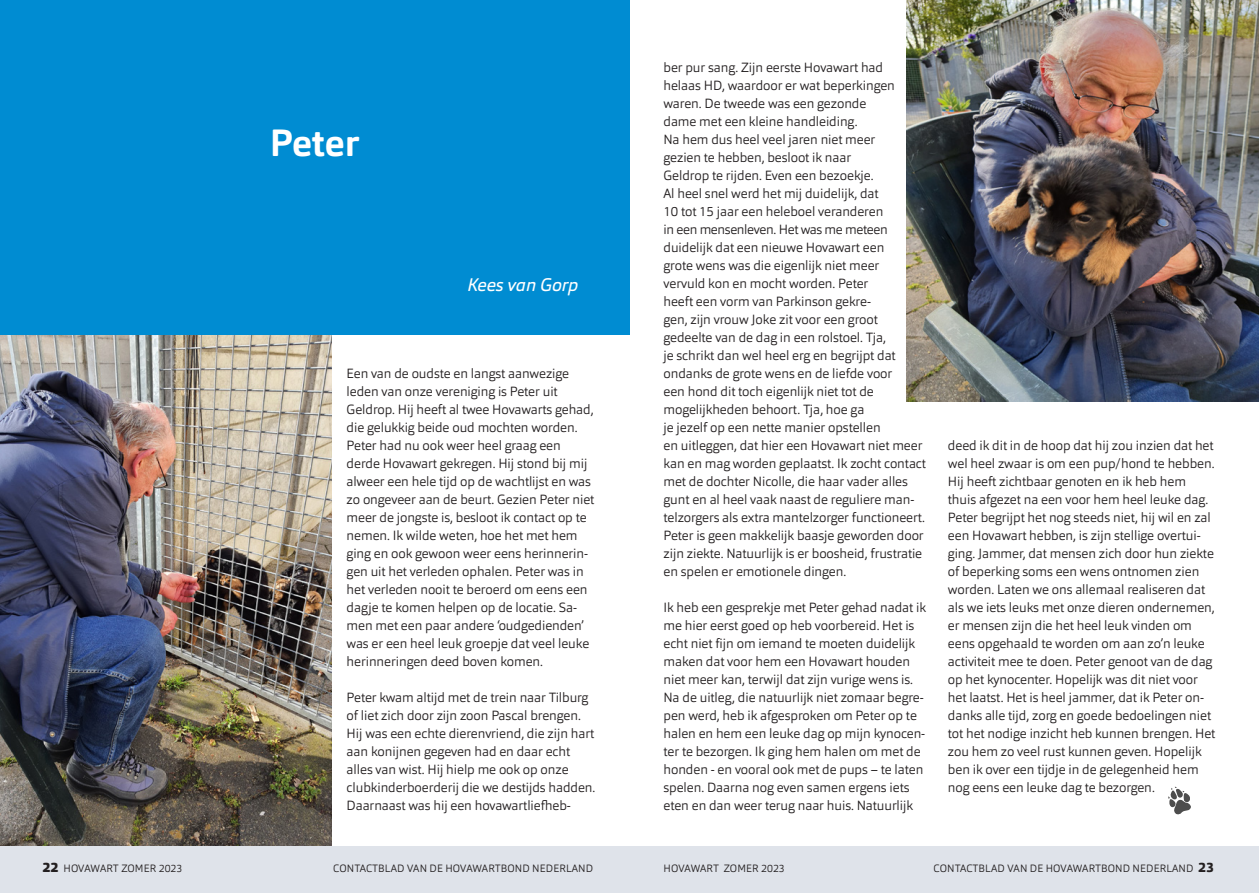
<style>
.page{position:relative;width:1259px;height:893px;background:#fff}
.page>*{position:absolute;margin:0;border:0;box-sizing:border-box;transform-origin:0 0}
.t1{font:700 37.5px "Orgon";color:#fff}
.t2{font:italic 18px "Orgon";letter-spacing:-.005em;color:#fff}
.t3{font:300 13.2px/18px "Orgon";letter-spacing:-.005em;color:#231f20}
.t4{font:300 10.5px "Orgon";letter-spacing:.01em;color:#231f20}
.s1{font-weight:900;font-size:13.5px}
.s2{font-weight:800;font-size:13.5px}
</style>
<div class="page">
<img style="left:0;top:335px;width:332px;height:511px">
<div style="left:0;top:0;width:629px;height:335px;background:#008cd2"></div>
<div style="left:0;top:846px;width:1259px;height:47px;background:#dfe3ea"></div>
<img style="left:906px;top:0;width:353px;height:401px">
<svg style="left:1168px;top:786px;width:23px;height:29px"></svg>
<p class="t1" style="left:270px;top:119px;width:91px">Peter</p>
<p class="t2" style="left:467px;top:274px;width:112px">Kees van Gorp</p>
<p class="t3" style="left:347px;top:364px;width:249px">Een van de oudste en langst aanwezige leden van onze vereniging is Peter uit Geldrop. Hij heeft al twee Hovawarts gehad, die gelukkig beide oud mochten worden.<br>Peter had nu ook weer heel graag een derde Hovawart gekregen. Hij stond bij mij alweer een hele tijd op de wachtlijst en was zo ongeveer aan de beurt. Gezien Peter niet meer de jongste is, besloot ik contact op te nemen. Ik wilde weten, hoe het met hem ging en ook gewoon weer eens herinnerin&shy;gen uit het verleden ophalen. Peter was in het verleden nooit te beroerd om eens een dagje te komen helpen op de locatie. Sa&shy;men met een paar andere ‘oudgedienden’ was er een heel leuk groepje dat veel leuke herinneringen deed boven komen.</p>
<p class="t3" style="left:347px;top:688px;width:250px">Peter kwam altijd met de trein naar Tilburg of liet zich door zijn zoon Pascal brengen.<br>Hij was een echte dierenvriend, die zijn hart aan konijnen gegeven had en daar echt alles van wist. Hij hielp me ook op onze clubkinderboerderij die we destijds hadden.<br>Daarnaast was hij een hovawartliefheb-</p>
<p class="t3" style="left:663px;top:58px;width:233px">ber pur sang. Zijn eerste Hovawart had helaas HD, waardoor er wat beperkingen waren. De tweede was een gezonde dame met een kleine handleiding.</p>
<p class="t3" style="left:663px;top:130px;width:213px">Na hem dus heel veel jaren niet meer</p>
<p class="t3" style="left:663px;top:148px;width:211px">gezien te hebben, besloot ik naar<br>Geldrop te rijden. Even een bezoekje.</p>
<p class="t3" style="left:663px;top:184px;width:216px">Al heel snel werd het mij duidelijk, dat</p>
<p class="t3" style="left:663px;top:202px;width:221px">10 tot 15 jaar een heleboel veranderen</p>
<p class="t3" style="left:663px;top:220px;width:234px">in een mensenleven. Het was me meteen duidelijk dat een nieuwe Hovawart een grote wens was die eigenlijk niet meer vervuld kon en mocht worden. Peter heeft een vorm van Parkinson gekre&shy;gen, zijn vrouw Joke zit voor een groot gedeelte van de dag in een rolstoel. Tja, je schrikt dan wel heel erg en begrijpt dat ondanks de grote wens en de liefde voor een hond dit toch eigenlijk niet tot de mogelijkheden behoort. Tja, hoe ga</p>
<p class="t3" style="left:663px;top:418px;width:219px">je jezelf op een nette manier opstellen</p>
<p class="t3" style="left:663px;top:436px;width:264px">en uitleggen, dat hier een Hovawart niet meer kan en mag worden geplaatst. Ik zocht contact met de dochter Nicolle, die haar vader alles gunt en al heel vaak naast de reguliere man&shy;telzorgers als extra mantelzorger functioneert.<br>Peter is geen makkelijk baasje geworden door zijn ziekte. Natuurlijk is er boosheid, frustratie en spelen er emotionele dingen.</p>
<p class="t3" style="left:663px;top:598px;width:264px">Ik heb een gesprekje met Peter gehad nadat ik me hier eerst goed op heb voorbereid. Het is echt niet fijn om iemand te moeten duidelijk maken dat voor hem een Hovawart houden niet meer kan, terwijl dat zijn vurige wens is.<br>Na de uitleg, die natuurlijk niet zomaar begre&shy;pen werd, heb ik afgesproken om Peter op te halen en hem een leuke dag op mijn kynocen&shy;ter te bezorgen. Ik ging hem halen om met de honden - en vooral ook met de pups – te laten spelen. Daarna nog even samen ergens iets eten en dan weer terug naar huis. Natuurlijk</p>
<p class="t3" style="left:948px;top:436px;width:269px">deed ik dit in de hoop dat hij zou inzien dat het wel heel zwaar is om een pup/hond te hebben.<br>Hij heeft zichtbaar genoten en ik heb hem thuis afgezet na een voor hem heel leuke dag.<br>Peter begrijpt het nog steeds niet, hij wil en zal een Hovawart hebben, is zijn stellige overtui&shy;ging. Jammer, dat mensen zich door hun ziekte of beperking soms een wens ontnomen zien worden. Laten we ons allemaal realiseren dat als we iets leuks met onze dieren ondernemen, er mensen zijn die het heel leuk vinden om eens opgehaald te worden om aan zo’n leuke activiteit mee te doen. Peter genoot van de dag op het kynocenter. Hopelijk was dit niet voor het laatst. Het is heel jammer, dat ik Peter on&shy;danks alle tijd, zorg en goede bedoelingen niet tot het nodige inzicht heb kunnen brengen. Het zou hem zo veel rust kunnen geven. Hopelijk ben ik over een tijdje in de gelegenheid hem nog eens een leuke dag te bezorgen.</p>
<p class="t4" style="left:43px;top:861px;width:141px"><span class="s1">22</span> HOVAWART ZOMER 2023</p>
<p class="t4" style="left:333px;top:861px;width:261px">CONTACTBLAD VAN DE HOVAWARTBOND NEDERLAND</p>
<p class="t4" style="left:663px;top:861px;width:123px">HOVAWART ZOMER 2023</p>
<p class="t4" style="left:933px;top:861px;width:282px">CONTACTBLAD VAN DE HOVAWARTBOND NEDERLAND <span class="s2">23</span></p>
</div>
